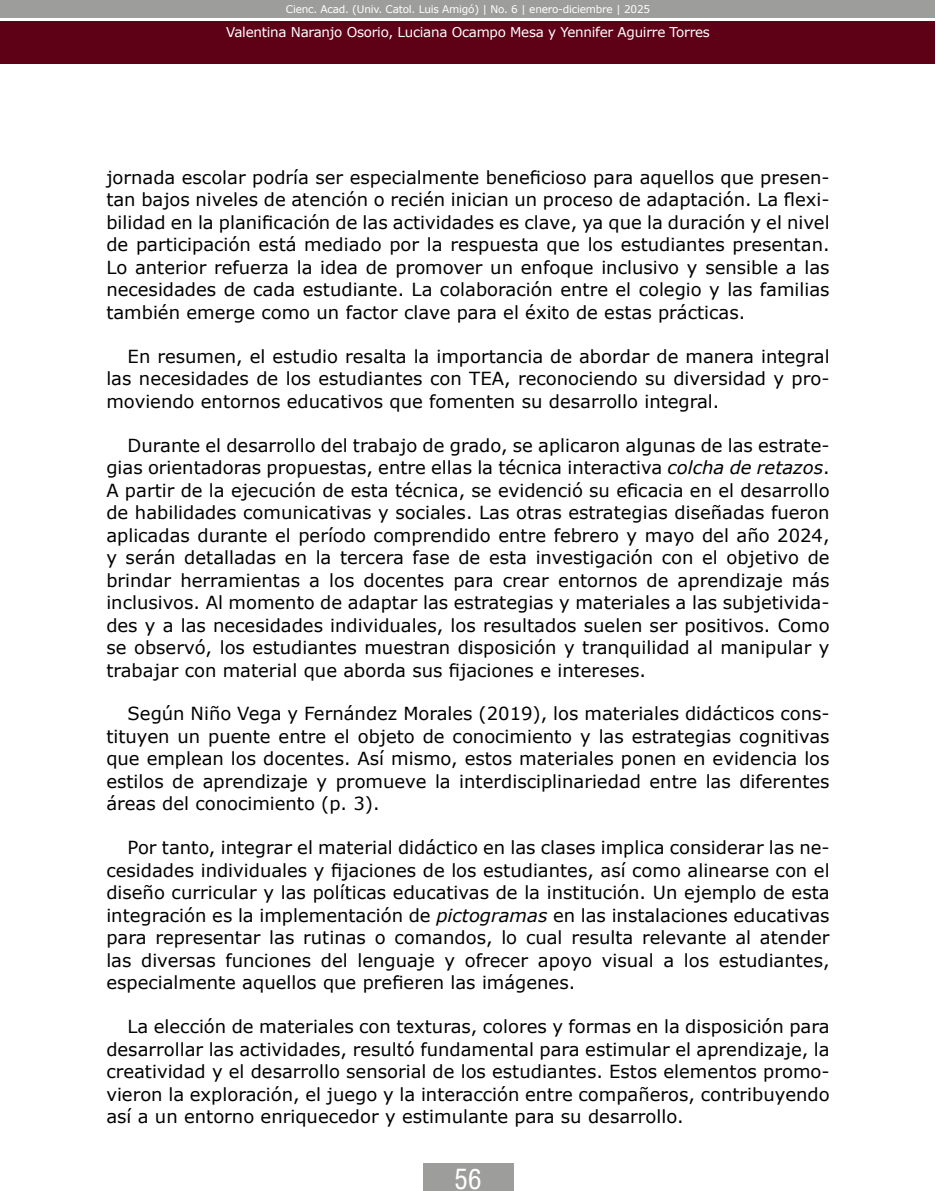
<style>
.page{position:relative;width:936px;height:1191px;background:#fff}
.page>*{position:absolute;margin:0;border:0;box-sizing:border-box;transform-origin:0 0}
.t1{font:27px "Arena Condensed";color:#fff}
.t2{font:18px/22.5px "Verdana";color:#000;text-align:justify}
.t3{font:13.5px "Verdana";letter-spacing:-.02em;color:#fff}
.t4{font:10.5px "Verdana";letter-spacing:-.02em;color:#fff}
.s1{font-style:italic}
</style>
<div class="page">
<div style="left:0;top:21px;width:934px;height:43px;background:#5e0016"></div>
<div style="left:0;top:0;width:934px;height:18px;background:#9d9d9c"></div>
<div style="left:423px;top:1163px;width:90px;height:28px;background:#9d9d9c"></div>
<p class="t4" style="left:286px;top:2px;width:366px">Cienc. Acad. (Univ. Catol. Luis Amigó) | No. 6 | enero-diciembre | 2025</p>
<p class="t3" style="left:226px;top:23px;width:485px">Valentina Naranjo Osorio, Luciana Ocampo Mesa y Yennifer Aguirre Torres</p>
<p class="t2" style="left:106px;top:166px;width:724px">jornada escolar podría ser especialmente beneficioso para aquellos que presen&shy;tan bajos niveles de atención o recién inician un proceso de adaptación. La flexi&shy;bilidad en la planificación de las actividades es clave, ya que la duración y el nivel de participación está mediado por la respuesta que los estudiantes presentan.<br>Lo anterior refuerza la idea de promover un enfoque inclusivo y sensible a las necesidades de cada estudiante. La colaboración entre el colegio y las familias también emerge como un factor clave para el éxito de estas prácticas.</p>
<p class="t2" style="left:106px;top:345px;width:724px;text-indent:21px">En resumen, el estudio resalta la importancia de abordar de manera integral las necesidades de los estudiantes con TEA, reconociendo su diversidad y pro&shy;moviendo entornos educativos que fomenten su desarrollo integral.</p>
<p class="t2" style="left:106px;top:433px;width:724px;text-indent:21px">Durante el desarrollo del trabajo de grado, se aplicaron algunas de las estrate&shy;gias orientadoras propuestas, entre ellas la técnica interactiva <span class="s1">colcha de retazos</span>.<br>A partir de la ejecución de esta técnica, se evidenció su eficacia en el desarrollo de habilidades comunicativas y sociales. Las otras estrategias diseñadas fueron aplicadas durante el período comprendido entre febrero y mayo del año 2024, y serán detalladas en la tercera fase de esta investigación con el objetivo de brindar herramientas a los docentes para crear entornos de aprendizaje más inclusivos. Al momento de adaptar las estrategias y materiales a las subjetivida&shy;des y a las necesidades individuales, los resultados suelen ser positivos. Como se observó, los estudiantes muestran disposición y tranquilidad al manipular y trabajar con material que aborda sus fijaciones e intereses.</p>
<p class="t2" style="left:106px;top:702px;width:724px;text-indent:21px">Según Niño Vega y Fernández Morales (2019), los materiales didácticos cons&shy;tituyen un puente entre el objeto de conocimiento y las estrategias cognitivas que emplean los docentes. Así mismo, estos materiales ponen en evidencia los estilos de aprendizaje y promueve la interdisciplinariedad entre las diferentes áreas del conocimiento (p. 3).</p>
<p class="t2" style="left:106px;top:836px;width:724px;text-indent:21px">Por tanto, integrar el material didáctico en las clases implica considerar las ne&shy;cesidades individuales y fijaciones de los estudiantes, así como alinearse con el diseño curricular y las políticas educativas de la institución. Un ejemplo de esta integración es la implementación de <span class="s1">pictogramas</span> en las instalaciones educativas para representar las rutinas o comandos, lo cual resulta relevante al atender las diversas funciones del lenguaje y ofrecer apoyo visual a los estudiantes, especialmente aquellos que prefieren las imágenes.</p>
<p class="t2" style="left:106px;top:1015px;width:724px;text-indent:21px">La elección de materiales con texturas, colores y formas en la disposición para desarrollar las actividades, resultó fundamental para estimular el aprendizaje, la creatividad y el desarrollo sensorial de los estudiantes. Estos elementos promo&shy;vieron la exploración, el juego y la interacción entre compañeros, contribuyendo así a un entorno enriquecedor y estimulante para su desarrollo.</p>
<h1 class="t1" style="left:454px;top:1163px;width:29px">56</h1>
</div>
